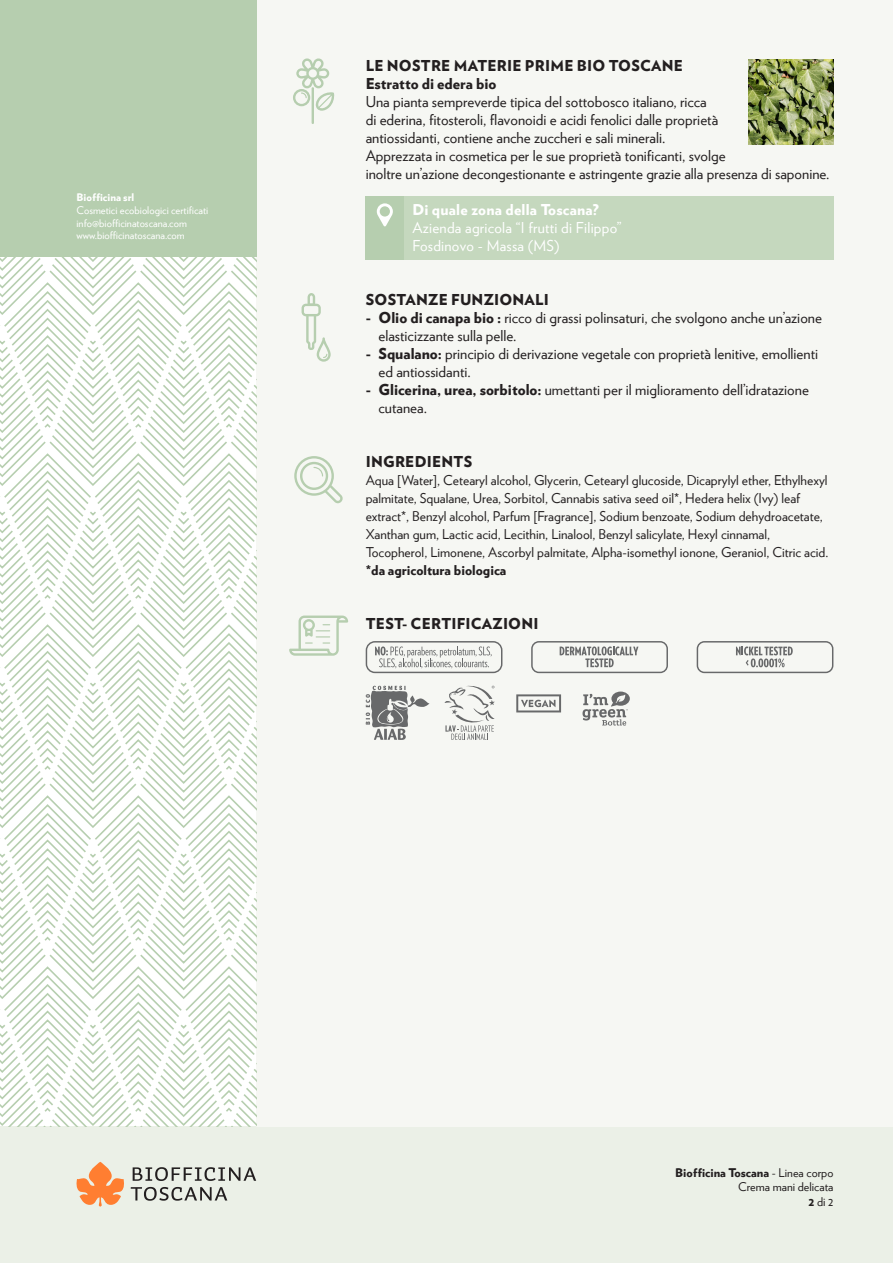
<style>
.page{position:relative;width:893px;height:1263px;background:#fff}
.page>*{position:absolute;margin:0;border:0;box-sizing:border-box;transform-origin:0 0}
.txt{font:15px/18px "Verlag";color:#231f20}
.titoli{font:900 15px "Verlag";letter-spacing:.015em;color:#231f20}
.testo_box{font:15px "Verlag";letter-spacing:.015em;color:#fff}
.titolo_box{font:900 15px "Verlag";letter-spacing:.015em;color:#fff}
.materia_prima{font:900 15px "Verlag";color:#231f20}
.elenco_ingredienti{font:13.5px/18px "Verlag";color:#231f20}
.da_agricoltura_bio{font:900 13.5px "Verlag";color:#231f20}
.t1{font:900 12px "Verlag";color:#231f20}
.t2{font:12px "Verlag";color:#231f20}
.t3{font:10.5px/12.6px "Verlag";color:#fff}
.t4{font:900 10.5px "Verlag";color:#fff}
.s1{font-weight:900}
.s2{font-weight:400}
</style>
<div class="page">
<div style="left:0;top:1127px;width:893px;height:136px;background:#ebf0e7"></div>
<div style="left:256px;top:0;width:637px;height:1127px;background:#f6f7f3"></div>
<div style="left:0;top:0;width:256px;height:256px;background:#b6ceaf"></div>
<div style="left:366px;top:196px;width:38px;height:63px;background:#b6ceaf"></div>
<div style="left:404px;top:196px;width:429px;height:63px;background:#c5d8be"></div>
<svg style="left:133px;top:1167px;width:123px;height:14px"></svg>
<svg style="left:131px;top:1187px;width:96px;height:14px"></svg>
<svg style="left:76px;top:1162px;width:48px;height:44px"></svg>
<svg style="left:377px;top:203px;width:16px;height:24px"></svg>
<svg style="left:366px;top:641px;width:136px;height:32px"></svg>
<svg style="left:531px;top:641px;width:137px;height:32px"></svg>
<svg style="left:697px;top:641px;width:136px;height:32px"></svg>
<svg style="left:365px;top:685px;width:64px;height:55px"></svg>
<svg style="left:516px;top:694px;width:45px;height:18px"></svg>
<svg style="left:444px;top:685px;width:51px;height:55px"></svg>
<hr style="left:312px;top:87px;width:2px;height:37px;background:#b6ceaf">
<svg style="left:293px;top:58px;width:42px;height:53px"></svg>
<svg style="left:302px;top:293px;width:29px;height:69px"></svg>
<svg style="left:294px;top:456px;width:49px;height:47px"></svg>
<svg style="left:289px;top:615px;width:59px;height:41px"></svg>
<img style="left:748px;top:60px;width:85px;height:85px">
<svg style="left:582px;top:691px;width:48px;height:34px"></svg>
<svg style="left:0;top:256px;width:256px;height:871px"></svg>
<p class="t4" style="left:77px;top:189px;width:59px">Biofficina srl</p>
<p class="t3" style="left:77px;top:203px;width:133px">Cosmetici ecobiologici certificati info@biofficinatoscana.com www.biofficinatoscana.com</p>
<p class="titoli" style="left:366px;top:53px;width:319px">LE NOSTRE MATERIE PRIME BIO TOSCANE</p>
<p class="materia_prima" style="left:366px;top:71px;width:132px">Estratto di edera bio</p>
<p class="txt" style="left:366px;top:91px;width:354px">Una pianta sempreverde tipica del sottobosco italiano, ricca di ederina, fitosteroli, flavonoidi e acidi fenolici dalle proprietà antiossidanti, contiene anche zuccheri e sali minerali.</p>
<p class="txt" style="left:366px;top:145px;width:465px">Apprezzata in cosmetica per le sue proprietà tonificanti, svolge<br>inoltre un’azione decongestionante e astringente grazie alla presenza di saponine.</p>
<p class="titolo_box" style="left:412px;top:197px;width:188px">Di quale zona della Toscana?</p>
<p class="testo_box" style="left:412px;top:216px;width:211px">Azienda agricola “I frutti di Filippo”</p>
<p class="testo_box" style="left:412px;top:234px;width:149px">Fosdinovo - Massa (MS)</p>
<p class="titoli" style="left:366px;top:287px;width:185px">SOSTANZE FUNZIONALI</p>
<p class="txt" style="left:378px;top:307px;width:445px;text-indent:-13px"><span class="s1">- Olio di canapa bio :</span> ricco di grassi polinsaturi, che svolgono anche un’azione elasticizzante sulla pelle.</p>
<p class="txt" style="left:378px;top:343px;width:441px;text-indent:-13px"><span class="s1">- Squalano:</span> principio di derivazione vegetale con proprietà lenitive, emollienti ed antiossidanti.</p>
<p class="txt" style="left:378px;top:379px;width:432px;text-indent:-13px"><span class="s1">- Glicerina, urea, sorbitolo:</span> umettanti per il miglioramento dell’idratazione cutanea.</p>
<p class="titoli" style="left:366px;top:449px;width:108px">INGREDIENTS</p>
<p class="elenco_ingredienti" style="left:366px;top:470px;width:464px">Aqua [Water], Cetearyl alcohol, Glycerin, Cetearyl glucoside, Dicaprylyl ether, Ethylhexyl palmitate, Squalane, Urea, Sorbitol, Cannabis sativa seed oil*, Hedera helix (Ivy) leaf extract*, Benzyl alcohol, Parfum [Fragrance], Sodium benzoate, Sodium dehydroacetate, Xanthan gum, Lactic acid, Lecithin, Linalool, Benzyl salicylate, Hexyl cinnamal, Tocopherol, Limonene, Ascorbyl palmitate, Alpha-isomethyl ionone, Geraniol, Citric acid.</p>
<p class="da_agricoltura_bio" style="left:366px;top:558px;width:142px">*da agricoltura biologica</p>
<p class="titoli" style="left:366px;top:611px;width:174px">TEST- CERTIFICAZIONI</p>
<p class="t1" style="left:675px;top:1162px;width:160px">Biofficina Toscana <span class="s2">- Linea corpo</span></p>
<p class="t2" style="left:738px;top:1178px;width:97px">Crema mani delicata</p>
<p class="t2" style="left:808px;top:1192px;width:27px"><span class="s1">2</span> di 2</p>
</div>
